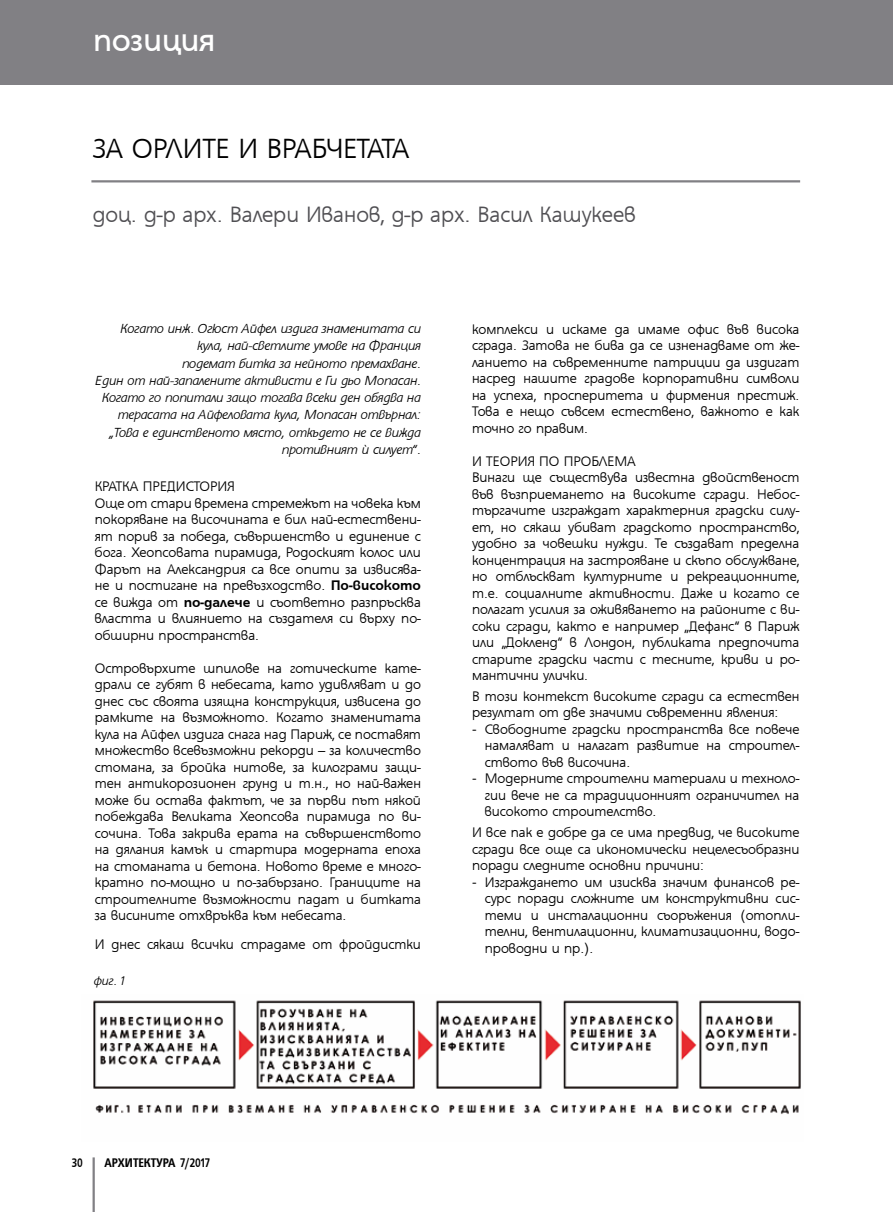
<style>
.page{position:relative;width:893px;height:1212px;background:#fff}
.page>*{position:absolute;margin:0;border:0;box-sizing:border-box;transform-origin:0 0}
.t1{font:34.5px "HS Grotesk Bg";color:#fff}
.t2{font:300 30px "HS Grotesk Bg";letter-spacing:-.015em;color:#000}
.t3{font:300 24px "HS Grotesk Bg";color:#504f53}
.t4{font:300 15px/16.5px "HS Grotesk Bg";color:#000;text-align:justify}
.t5{font:italic 300 14.25px/17.2px "HS Grotesk Bg";letter-spacing:-.01em;color:#000;text-align:right}
.t6{font:700 condensed 13.5px "HS Grotesk Bg";color:#000}
.t7{font:italic 300 13.5px "HS Grotesk Bg";color:#000}
.s1{font-weight:700}
.s2{font-family:"Calibri";font-weight:400}
</style>
<div class="page">
<hr style="left:93px;top:1157px;width:2px;height:55px;background:#818084">
<div style="left:0;top:0;width:893px;height:85px;background:#818084"></div>
<hr style="left:91px;top:180px;width:709px;height:2px;background:#818084">
<img style="left:93px;top:1000px;width:708px;height:114px">
<h1 class="t1" style="left:93px;top:23px;width:123px">позиция</h1>
<h2 class="t2" style="left:93px;top:134px;width:318px">ЗА ОРЛИТЕ И ВРАБЧЕТАТА</h2>
<h3 class="t3" style="left:93px;top:203px;width:544px">доц. д-р арх. Валери Иванов, д-р арх. Васил Кашукеев</h3>
<p class="t5" style="left:95px;top:320px;width:327px">Когато инж. Огюст Айфел издига знаменитата си кула, най-светлите умове на Франция<br>подемат битка за нейното премахване.<br>Един от най-запалените активисти е Ги дьо Мопасан.<br>Когато го попитали защо тогава всеки ден обядва на терасата на Айфеловата кула, Мопасан отвърнал: „Това е единственото място, откъдето не се вижда противният ´ силует”.</p>
<p class="t4" style="left:95px;top:478px;width:328px;text-align:left">КРАТКА ПРЕДИСТОРИЯ<br>Още от стари времена стремежът на човека към покоряване на височината е бил най-естествени&shy;ят порив за победа, съвършенство и единение с бога. Хеопсовата пирамида, Родоският колос или Фарът на Александрия са все опити за извисява&shy;не и постигане на превъзходство. <span class="s1">По-високото </span>се вижда от <span class="s1">по-далече</span> и съответно разпръсква властта и влиянието на създателя си върху по&shy;обширни пространства.</p>
<p class="t4" style="left:95px;top:660px;width:328px">Островърхите шпилове на готическите кате&shy;драли се губят в небесата, като удивляват и до днес със своята изящна конструкция, извисена до рамките на възможното. Когато знаменитата кула на Айфел издига снага над Париж, се поставят множество всевъзможни рекорди – за количество стомана, за бройка нитове, за килограми защи&shy;тен антикорозионен грунд и т.н., но най-важен може би остава фактът, че за първи път някой побеждава Великата Хеопсова пирамида по ви&shy;сочина. Това закрива ерата на съвършенството на дялания камък и стартира модерната епоха на стоманата и бетона. Новото време е много&shy;кратно по-мощно и по-забързано. Границите на строителните възможности падат и битката за висините отхвръква към небесата.</p>
<p class="t4" style="left:95px;top:937px;width:328px">И днес сякаш всички страдаме от фройдистки</p>
<p class="t7" style="left:94px;top:974px;width:32px">фиг. 1</p>
<p class="t4" style="left:472px;top:321px;width:329px">комплекси и искаме да имаме офис във висока сграда. Затова не бива да се изненадваме от же&shy;ланието на съвременните патриции да издигат насред нашите градове корпоративни символи на успеха, просперитета и фирмения престиж.<br>Това е нещо съвсем естествено, важното е как точно го правим.</p>
<p class="t4" style="left:472px;top:453px;width:329px;text-align:left">И ТЕОРИЯ ПО ПРОБЛЕМА<br>Винаги ще съществува известна двойственост във възприемането на високите сгради. Небос&shy;търгачите изграждат характерния градски силу&shy;ет, но сякаш убиват градското пространство, удобно за човешки нужди. Те създават пределна концентрация на застрояване и скъпо обслужване, но отблъскват културните и рекреационните, т.е. социалните активности. Даже и когато се полагат усилия за оживяването на районите с ви&shy;соки сгради, както е например „Дефанс” в Париж или „Докленд” в Лондон, публиката предпочита старите градски части с тесните, криви и ро&shy;мантични улички.</p>
<p class="t4" style="left:472px;top:688px;width:329px">В този контекст високите сгради са естествен резултат от две значими съвременни явления:</p>
<p class="t4" style="left:485px;top:721px;width:316px;text-indent:-13px"><span class="s2">-</span> Свободните градски пространства все повече намаляват и налагат развитие на строител&shy;ството във височина.</p>
<p class="t4" style="left:485px;top:771px;width:316px;text-indent:-13px"><span class="s2">-</span> Модерните строителни материали и техноло&shy;гии вече не са традиционният ограничител на високото строителство.</p>
<p class="t4" style="left:472px;top:824px;width:329px">И все пак е добре да се има предвид, че високите сгради все още са икономически нецелесъобразни поради следните основни причини:</p>
<p class="t4" style="left:485px;top:874px;width:316px;text-indent:-13px"><span class="s2">-</span> Изграждането им изисква значим финансов ре&shy;сурс поради сложните им конструктивни сис&shy;теми и инсталационни съоръжения (отопли&shy;телни, вентилационни, климатизационни, водо&shy;проводни и пр.).</p>
<p class="t6" style="left:72px;top:1156px;width:13px">30</p>
<p class="t6" style="left:104px;top:1156px;width:107px">АРХИТЕКТУРА 7/2017</p>
</div>
